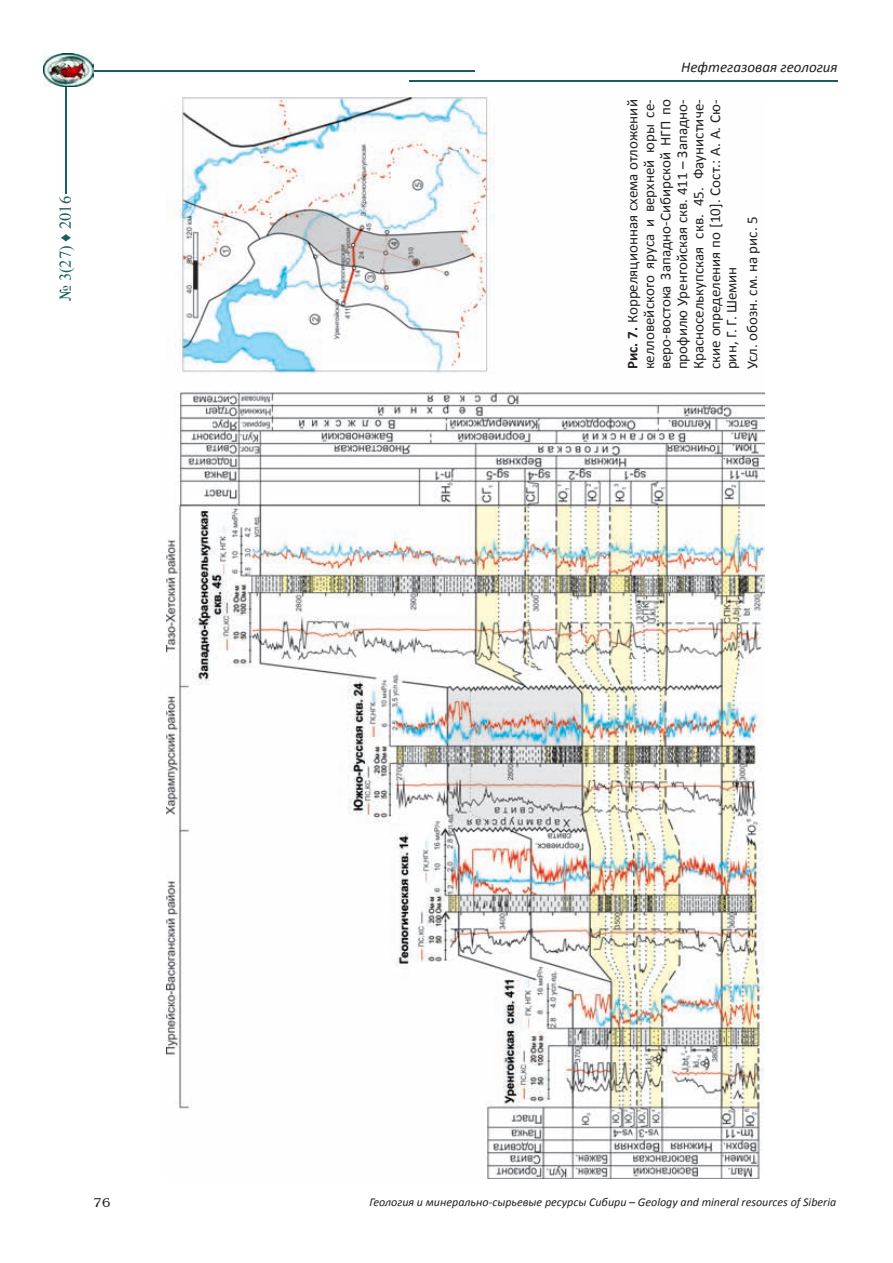
<style>
.page{position:relative;width:893px;height:1263px;background:#fff}
.page>*{position:absolute;margin:0;border:0;box-sizing:border-box;transform-origin:0 0}
.t1{font:16.5px "Times New Roman";color:#195f59}
.t2{font:15px/16.5px "Calibri";color:#231f20;text-align:justify}
.t3{font:italic 15px "Calibri";color:#231f20}
.t4{font:13.5px "AG Benguiat";color:#231f20}
.t5{font:italic 12px "Calibri";color:#231f20}
.s1{font-weight:700}
</style>
<div class="page">
<hr style="left:65px;top:71px;width:2px;height:122px;background:#195f59">
<hr style="left:61px;top:71px;width:413px;height:1px;background:#195f59">
<hr style="left:409px;top:80px;width:429px;height:2px;background:#195f59">
<img style="left:43px;top:54px;width:51px;height:32px">
<img style="left:167px;top:97px;width:597px;height:1081px">
<p class="t1" style="left:54px;top:301px;width:107px;rotate:-90deg">№ 3(27) ♦ 2016</p>
<p class="t3" style="left:681px;top:58px;width:158px">Нефтегазовая геология</p>
<p class="t2" style="left:624px;top:369px;width:272px;rotate:-90deg"><span class="s1">Рис. 7.</span> Корреляционная схема отложений келловейского яруса и верхней юры се&shy;веро-востока Западно-Сибирской НГП по профилю Уренгойская скв. 411 – Западно-Красноселькупская скв. 45. Фаунистиче&shy;ские определения по [10]. Сост.: А. А. Сю&shy;рин, Г. Г. Шемин</p>
<p class="t2" style="left:743px;top:369px;width:154px;rotate:-90deg">Усл. обозн. см. на рис. 5</p>
<p class="t4" style="left:94px;top:1195px;width:19px">76</p>
<p class="t5" style="left:369px;top:1195px;width:468px">Геология и минерально-сырьевые ресурсы Сибири – Geology and mineral resources of Siberia</p>
</div>
